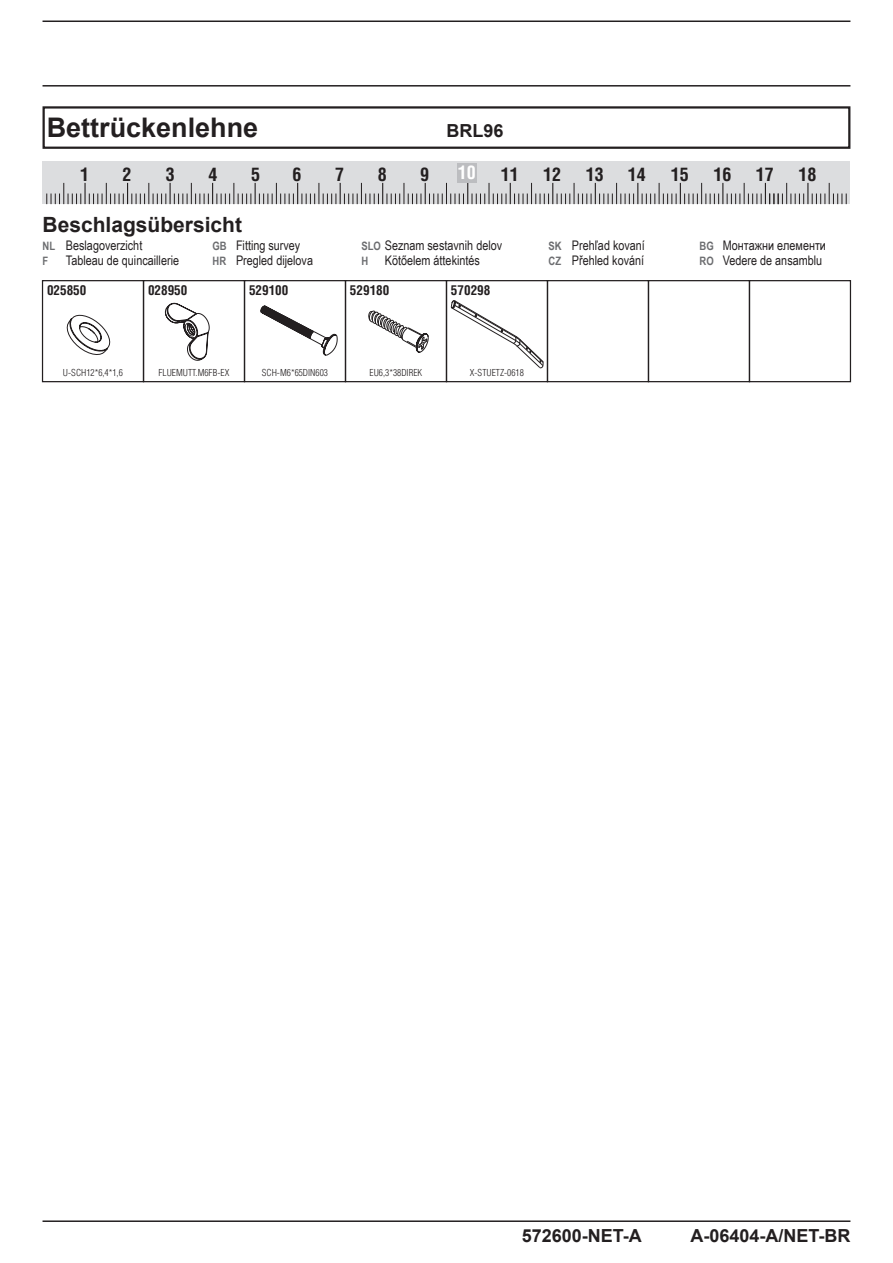
<style>
.page{position:relative;width:893px;height:1263px;background:#fff}
.page>*{position:absolute;margin:0;border:0;box-sizing:border-box;transform-origin:0 0}
.t1{font:700 27px "Arial";color:#231f20}
.t2{font:700 21px "Arial";color:#231f20}
.t3{font:700 18px "Arial";color:#231f20}
.t4{font:700 condensed 18px "Helvetica";color:#231f20}
.t5{font:700 condensed 18px "Helvetica";color:#fff}
.t6{font:13.2px/14.9px "Arial Narrow";color:#231f20}
.t7{font:700 condensed 13.2px "Helvetica";color:#231f20}
.t8{font:700 11.55px "Arial Narrow";color:#6c6d70}
.t9{font:300 condensed 9.3px "Helvetica";color:#231f20}
.s1{font-weight:700;font-size:11.55px;color:#6c6d70}
</style>
<div class="page">
<div style="left:42px;top:280px;width:102px;height:102px;border:1px solid #231f20"></div>
<div style="left:143px;top:280px;width:102px;height:102px;border:1px solid #231f20"></div>
<div style="left:244px;top:280px;width:102px;height:102px;border:1px solid #231f20"></div>
<div style="left:345px;top:280px;width:102px;height:102px;border:1px solid #231f20"></div>
<div style="left:446px;top:280px;width:102px;height:102px;border:1px solid #231f20"></div>
<div style="left:547px;top:280px;width:102px;height:102px;border:1px solid #231f20"></div>
<div style="left:648px;top:280px;width:102px;height:102px;border:1px solid #231f20"></div>
<div style="left:749px;top:280px;width:102px;height:102px;border:1px solid #231f20"></div>
<hr style="left:43px;top:21px;width:807px;height:1px;background:#231f20">
<hr style="left:43px;top:85px;width:807px;height:2px;background:#231f20">
<div style="left:43px;top:162px;width:807px;height:42px;background:#dcdddf"></div>
<svg style="left:46px;top:183px;width:35px;height:21px"></svg>
<hr style="left:84px;top:183px;width:2px;height:21px;background:#231f20">
<svg style="left:89px;top:183px;width:758px;height:21px"></svg>
<div style="left:458px;top:163px;width:19px;height:19px;background:#bcbdc0"></div>
<div style="left:43px;top:106px;width:807px;height:43px;border:2px solid #231f20"></div>
<hr style="left:43px;top:1220px;width:807px;height:2px;background:#231f20">
<svg style="left:67px;top:315px;width:43px;height:40px"></svg>
<svg style="left:165px;top:303px;width:44px;height:58px"></svg>
<svg style="left:260px;top:306px;width:77px;height:49px"></svg>
<svg style="left:369px;top:311px;width:59px;height:41px"></svg>
<svg style="left:451px;top:300px;width:93px;height:68px"></svg>
<h1 class="t1" style="left:47px;top:109px;width:213px">Bettrückenlehne</h1>
<h3 class="t3" style="left:446px;top:119px;width:59px">BRL96</h3>
<h3 class="t5" style="left:458px;top:162px;width:19px">10</h3>
<h3 class="t4" style="left:543px;top:163px;width:20px">12</h3>
<h3 class="t4" style="left:586px;top:163px;width:19px">13</h3>
<h3 class="t4" style="left:628px;top:163px;width:19px">14</h3>
<h3 class="t4" style="left:671px;top:163px;width:19px">15</h3>
<h3 class="t4" style="left:713px;top:163px;width:20px">16</h3>
<h3 class="t4" style="left:756px;top:163px;width:19px">17</h3>
<h3 class="t4" style="left:798px;top:163px;width:19px">18</h3>
<h3 class="t4" style="left:80px;top:163px;width:10px">1</h3>
<h3 class="t4" style="left:123px;top:163px;width:10px">2</h3>
<h3 class="t4" style="left:166px;top:163px;width:10px">3</h3>
<h3 class="t4" style="left:209px;top:163px;width:10px">4</h3>
<h3 class="t4" style="left:251px;top:163px;width:10px">5</h3>
<h3 class="t4" style="left:293px;top:163px;width:10px">6</h3>
<h3 class="t4" style="left:335px;top:163px;width:10px">7</h3>
<h3 class="t4" style="left:378px;top:163px;width:10px">8</h3>
<h3 class="t4" style="left:420px;top:163px;width:10px">9</h3>
<h3 class="t4" style="left:501px;top:163px;width:19px">11</h3>
<h2 class="t2" style="left:43px;top:211px;width:201px">Beschlagsübersicht</h2>
<p class="t6" style="left:43px;top:237px;width:101px"><span class="s1">NL</span> Beslagoverzicht</p>
<p class="t8" style="left:43px;top:252px;width:7px">F</p>
<p class="t6" style="left:66px;top:252px;width:115px">Tableau de quincaillerie</p>
<p class="t6" style="left:213px;top:237px;width:102px"><span class="s1">GB</span> Fitting survey<br><span class="s1">HR</span> Pregled dijelova</p>
<p class="t6" style="left:361px;top:237px;width:142px"><span class="s1">SLO</span> Seznam sestavnih delov</p>
<p class="t8" style="left:361px;top:252px;width:8px">H</p>
<p class="t6" style="left:385px;top:252px;width:97px">Kötőelem áttekintés</p>
<p class="t7" style="left:47px;top:282px;width:41px">025850</p>
<p class="t7" style="left:148px;top:282px;width:41px">028950</p>
<p class="t7" style="left:249px;top:282px;width:41px">529100</p>
<p class="t7" style="left:350px;top:282px;width:41px">529180</p>
<p class="t7" style="left:451px;top:282px;width:41px">570298</p>
<p class="t6" style="left:549px;top:237px;width:98px"><span class="s1">SK</span> Prehľad kovaní<br><span class="s1">CZ</span> Přehled kování</p>
<p class="t6" style="left:699px;top:237px;width:128px"><span class="s1">BG</span> Монтажни елементи<br><span class="s1">RO</span> Vedere de ansamblu</p>
<p class="t9" style="left:63px;top:367px;width:61px">U-SCH12*6,4*1,6</p>
<p class="t9" style="left:158px;top:367px;width:72px">FLUEMUTT.M6FB-EX</p>
<p class="t9" style="left:262px;top:367px;width:68px">SCH-M6*65DIN603</p>
<p class="t9" style="left:370px;top:367px;width:54px">EU6,3*38DIREK</p>
<p class="t9" style="left:470px;top:367px;width:56px">X-STUETZ-0618</p>
<h3 class="t3" style="left:522px;top:1224px;width:122px">572600-NET-A</h3>
<h3 class="t3" style="left:690px;top:1224px;width:162px">A-06404-A/NET-BR</h3>
</div>
